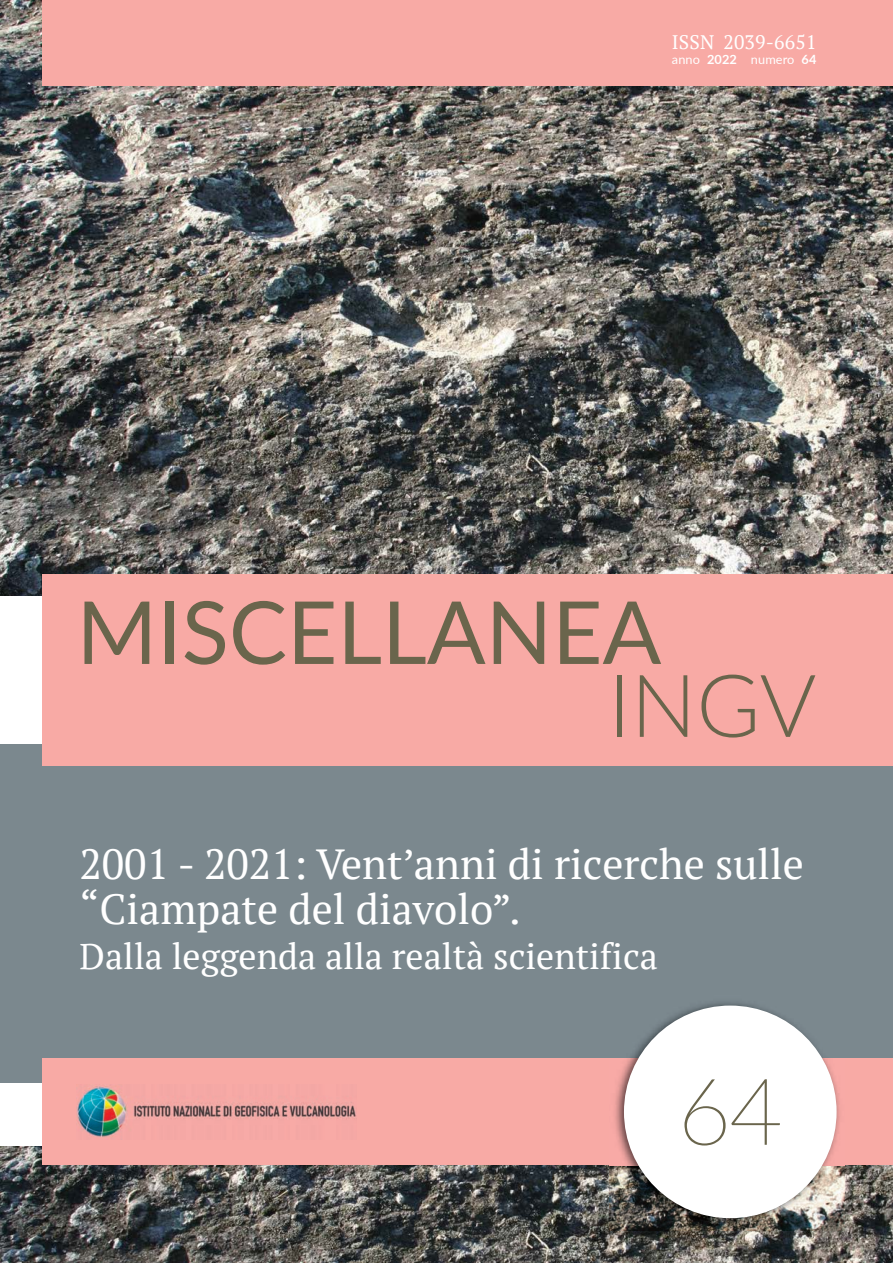
<style>
.page{position:relative;width:893px;height:1263px;background:#fff}
.page>*{position:absolute;margin:0;border:0;box-sizing:border-box;transform-origin:0 0}
.t1{font:100 93px "Lato";color:#6a654c}
.t2{font:87px/72.9px "Lato";color:#6a654c}
.t3{font:42px "PT Serif";color:#fff}
.t4{font:36px "PT Serif";color:#fff}
.t5{font:19.5px "PT Serif";letter-spacing:.01em;color:#fff}
.t6{font:12.75px "Lato";letter-spacing:.01em;color:#fff}
.s1{font-weight:700}
.s2{font-weight:300}
</style>
<div class="page">
<img style="left:0;top:0;width:893px;height:595px">
<img style="left:0;top:1146px;width:893px;height:117px">
<div style="left:43px;top:0;width:850px;height:85px;background:#f8aaa5"></div>
<div style="left:0;top:744px;width:893px;height:338px;background:#7b888e"></div>
<div style="left:43px;top:1059px;width:850px;height:106px;background:#f8aaa5"></div>
<img style="left:609px;top:1003px;width:236px;height:228px">
<div style="left:624px;top:1005px;width:213px;height:213px;background:#fff;border-radius:50%"></div>
<img style="left:77px;top:1086px;width:279px;height:53px">
<div style="left:43px;top:574px;width:850px;height:191px;background:#f8aaa5"></div>
<p class="t5" style="left:672px;top:29px;width:146px">ISSN 2039-6651</p>
<p class="t6" style="left:672px;top:52px;width:146px">anno <span class="s1">2022</span> numero <span class="s1">64</span></p>
<p class="t2" style="left:608px;top:594px;width:210px;text-indent:-531px">MISCELLANEA<br><span class="s2">INGV</span></p>
<p class="t3" style="left:80px;top:836px;width:726px">2001 - 2021: Vent’anni di ricerche sulle</p>
<p class="t3" style="left:80px;top:881px;width:443px">“Ciampate del diavolo”.</p>
<p class="t4" style="left:80px;top:932px;width:580px">Dalla leggenda alla realtà scientifica</p>
<p class="t1" style="left:677px;top:1053px;width:107px">64</p>
</div>
